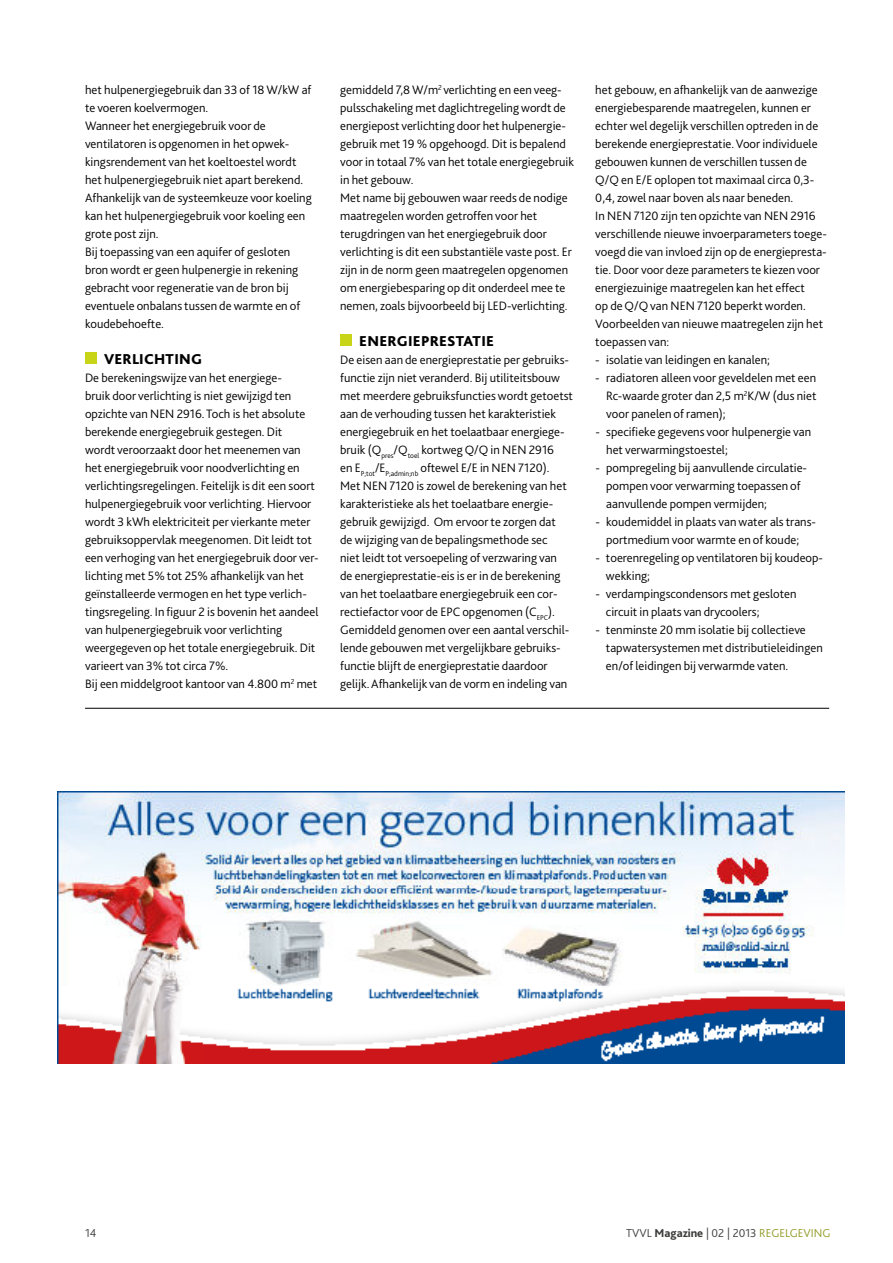
<style>
.page{position:relative;width:893px;height:1263px;background:#fff}
.page>*{position:absolute;margin:0;border:0;box-sizing:border-box;transform-origin:0 0}
.t1{font:800 15px "Bliss 2";letter-spacing:.02em;color:#000}
.t2{font:300 12.75px/18px "Bliss 2";color:#000}
.t3{font:300 12px "Bliss 2";color:#3c3c3b}
.s1{font-weight:800}
.s2{color:#919b26}
</style>
<div class="page">
<div style="left:85px;top:353px;width:12px;height:11px;background:#c8d418"></div>
<div style="left:340px;top:335px;width:12px;height:11px;background:#c8d418"></div>
<img style="left:57px;top:791px;width:787px;height:272px">
<hr style="left:85px;top:708px;width:744px;height:1px;background:#000">
<p class="t2" style="left:85px;top:82px;width:228px">het hulpenergiegebruik dan 33 of 18 W/kW af te voeren koelvermogen.<br>Wanneer het energiegebruik voor de ventilatoren is opgenomen in het opwek&shy;kingsrendement van het koeltoestel wordt het hulpenergiegebruik niet apart berekend.<br>Afhankelijk van de systeemkeuze voor koeling kan het hulpenergiegebruik voor koeling een grote post zijn.<br>Bij toepassing van een aquifer of gesloten bron wordt er geen hulpenergie in rekening gebracht voor regeneratie van de bron bij eventuele onbalans tussen de warmte en of koudebehoefte.</p>
<p class="t1" style="left:104px;top:354px;width:100px">VERLICHTING</p>
<p class="t2" style="left:85px;top:370px;width:235px">De berekeningswijze van het energiege-<br>bruik door verlichting is niet gewijzigd ten opzichte van NEN 2916. Toch is het absolute berekende energiegebruik gestegen. Dit<br>wordt veroorzaakt door het meenemen van het energiegebruik voor noodverlichting en verlichtingsregelingen. Feitelijk is dit een soort hulpenergiegebruik voor verlichting. Hiervoor wordt 3 kWh elektriciteit per vierkante meter gebruiksoppervlak meegenomen. Dit leidt tot een verhoging van het energiegebruik door ver&shy;lichting met 5% tot 25% afhankelijk van het geïnstalleerde vermogen en het type verlich&shy;tingsregeling. In figuur 2 is bovenin het aandeel van hulpenergiegebruik voor verlichting weergegeven op het totale energiegebruik. Dit varieert van 3% tot circa 7%.<br>Bij een middelgroot kantoor van 4.800 m<sup>2</sup> met</p>
<p class="t2" style="left:340px;top:82px;width:235px">gemiddeld 7,8 W/m<sup>2</sup> verlichting en een veeg&shy;pulsschakeling met daglichtregeling wordt de energiepost verlichting door het hulpenergie&shy;gebruik met 19 % opgehoogd. Dit is bepalend voor in totaal 7% van het totale energiegebruik in het gebouw.<br>Met name bij gebouwen waar reeds de nodige maatregelen worden getroffen voor het terugdringen van het energiegebruik door verlichting is dit een substantiële vaste post. Er zijn in de norm geen maatregelen opgenomen om energiebesparing op dit onderdeel mee te nemen, zoals bijvoorbeeld bij LED-verlichting.</p>
<p class="t1" style="left:359px;top:336px;width:136px">ENERGIEPRESTATIE</p>
<p class="t2" style="left:340px;top:352px;width:234px">De eisen aan de energieprestatie per gebruiks&shy;functie zijn niet veranderd. Bij utiliteitsbouw met meerdere gebruiksfuncties wordt getoetst aan de verhouding tussen het karakteristiek energiegebruik en het toelaatbaar energiege&shy;bruik (Q<sub>pres</sub>/Q<sub>toel</sub> kortweg Q/Q in NEN 2916<br>en E<sub>P;tot</sub>/E<sub>P;admin;nb</sub> oftewel E/E in NEN 7120).<br>Met NEN 7120 is zowel de berekening van het karakteristieke als het toelaatbare energie&shy;gebruik gewijzigd. Om ervoor te zorgen dat<br>de wijziging van de bepalingsmethode sec<br>niet leidt tot versoepeling of verzwaring van<br>de energieprestatie-eis is er in de berekening van het toelaatbare energiegebruik een cor&shy;rectiefactor voor de EPC opgenomen (C<sub>EPC</sub>).<br>Gemiddeld genomen over een aantal verschil&shy;lende gebouwen met vergelijkbare gebruiks&shy;functie blijft de energieprestatie daardoor gelijk. Afhankelijk van de vorm en indeling van</p>
<p class="t2" style="left:595px;top:82px;width:233px">het gebouw, en afhankelijk van de aanwezige energiebesparende maatregelen, kunnen er echter wel degelijk verschillen optreden in de berekende energieprestatie. Voor individuele gebouwen kunnen de verschillen tussen de Q/Q en E/E oplopen tot maximaal circa 0,3- 0,4, zowel naar boven als naar beneden.<br>In NEN 7120 zijn ten opzichte van NEN 2916 verschillende nieuwe invoerparameters toege&shy;voegd die van invloed zijn op de energiepresta&shy;tie. Door voor deze parameters te kiezen voor energiezuinige maatregelen kan het effect<br>op de Q/Q van NEN 7120 beperkt worden.<br>Voorbeelden van nieuwe maatregelen zijn het toepassen van:</p>
<p class="t2" style="left:595px;top:352px;width:176px">- isolatie van leidingen en kanalen;</p>
<p class="t2" style="left:606px;top:370px;width:212px;text-align:justify;text-indent:-11px">- radiatoren alleen voor geveldelen met een Rc-waarde groter dan 2,5 m<sup>2</sup>K/W (dus niet voor panelen of ramen);</p>
<p class="t2" style="left:606px;top:424px;width:206px;text-indent:-11px">- specifieke gegevens voor hulpenergie van het verwarmingstoestel;</p>
<p class="t2" style="left:606px;top:460px;width:202px;text-indent:-11px">- pompregeling bij aanvullende circulatie&shy;pompen voor verwarming toepassen of aanvullende pompen vermijden;</p>
<p class="t2" style="left:595px;top:514px;width:222px;text-align:center">- koudemiddel in plaats van water als trans&shy;portmedium voor warmte en of koude;</p>
<p class="t2" style="left:606px;top:550px;width:219px;text-indent:-11px">- toerenregeling op ventilatoren bij koudeop&shy;wekking;</p>
<p class="t2" style="left:606px;top:586px;width:192px;text-indent:-11px">- verdampingscondensors met gesloten circuit in plaats van drycoolers;</p>
<p class="t2" style="left:606px;top:622px;width:218px;text-indent:-11px">- tenminste 20 mm isolatie bij collectieve tapwatersystemen met distributieleidingen en/of leidingen bij verwarmde vaten.</p>
<p class="t3" style="left:85px;top:1228px;width:13px">14</p>
<p class="t3" style="left:626px;top:1228px;width:206px">TVVL <span class="s1">Magazine</span> | 02 | 2013 <span class="s2">REGELGEVING</span></p>
</div>
